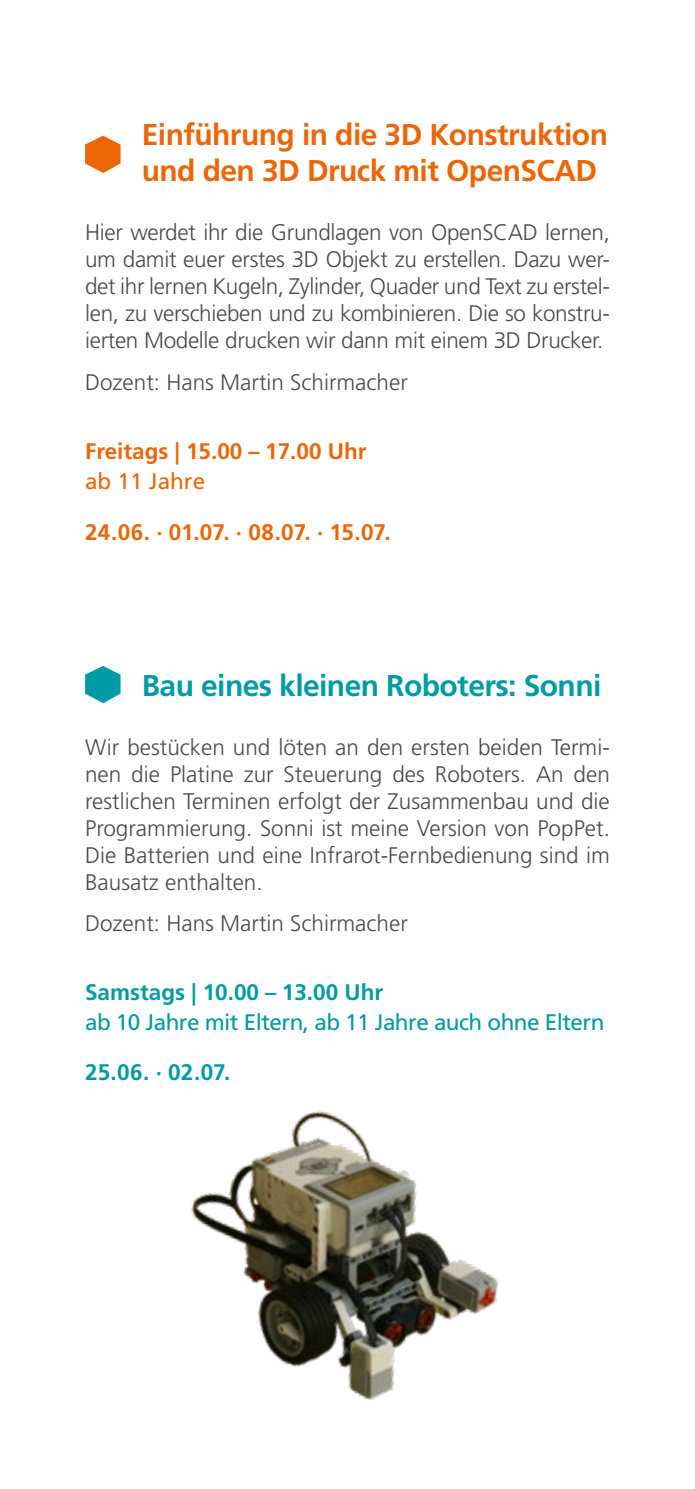
<style>
.page{position:relative;width:695px;height:1489px;background:#fff}
.page>*{position:absolute;margin:0;border:0;box-sizing:border-box;transform-origin:0 0}
.t1{font:700 30px/36px "Frutiger LT";letter-spacing:-.02em;color:#ec6608}
.t2{font:700 30px "Frutiger LT";letter-spacing:-.02em;color:#009ba4}
.t3{font:300 22.5px/27px "Frutiger LT";color:#4a4a49;text-align:justify}
.t4{font:700 22.5px "Frutiger LT";color:#ec6608}
.t5{font:22.5px "Frutiger LT";letter-spacing:-.025em;color:#009ba4}
.t6{font:700 22.5px "Frutiger LT";color:#009ba4}
.t7{font:22.5px "Frutiger LT";color:#ec6608}
</style>
<div class="page">
<svg style="left:85px;top:666px;width:35px;height:37px"></svg>
<svg style="left:85px;top:136px;width:35px;height:37px"></svg>
<img style="left:191px;top:1111px;width:308px;height:289px">
<h1 class="t1" style="left:142px;top:117px;width:467px">Einführung in die 3D Konstruktion und den 3D Druck mit OpenSCAD</h1>
<p class="t3" style="left:85px;top:219px;width:526px">Hier werdet ihr die Grundlagen von OpenSCAD lernen, um damit euer erstes 3D Objekt zu erstellen. Dazu wer&shy;det ihr lernen Kugeln, Zylinder, Quader und Text zu erstel&shy;len, zu verschieben und zu kombinieren. Die so konstru&shy;ierten Modelle drucken wir dann mit einem 3D Drucker.</p>
<p class="t3" style="left:85px;top:368px;width:324px">Dozent: Hans Martin Schirmacher</p>
<p class="t4" style="left:85px;top:438px;width:283px">Freitags | 15.00 – 17.00 Uhr</p>
<p class="t7" style="left:85px;top:468px;width:122px">ab 11 Jahre</p>
<p class="t4" style="left:85px;top:519px;width:307px">24.06. · 01.07. · 08.07. · 15.07.</p>
<h1 class="t2" style="left:142px;top:667px;width:461px">Bau eines kleinen Roboters: Sonni</h1>
<p class="t3" style="left:85px;top:734px;width:526px">Wir bestücken und löten an den ersten beiden Termi&shy;nen die Platine zur Steuerung des Roboters. An den restlichen Terminen erfolgt der Zusammenbau und die Programmierung. Sonni ist meine Version von PopPet.<br>Die Batterien und eine Infrarot-Fernbedienung sind im Bausatz enthalten.</p>
<p class="t3" style="left:85px;top:910px;width:324px">Dozent: Hans Martin Schirmacher</p>
<p class="t6" style="left:85px;top:978px;width:299px">Samstags | 10.00 – 13.00 Uhr</p>
<p class="t5" style="left:85px;top:1008px;width:521px">ab 10 Jahre mit Eltern, ab 11 Jahre auch ohne Eltern</p>
<p class="t6" style="left:85px;top:1059px;width:147px">25.06. · 02.07.</p>
</div>
